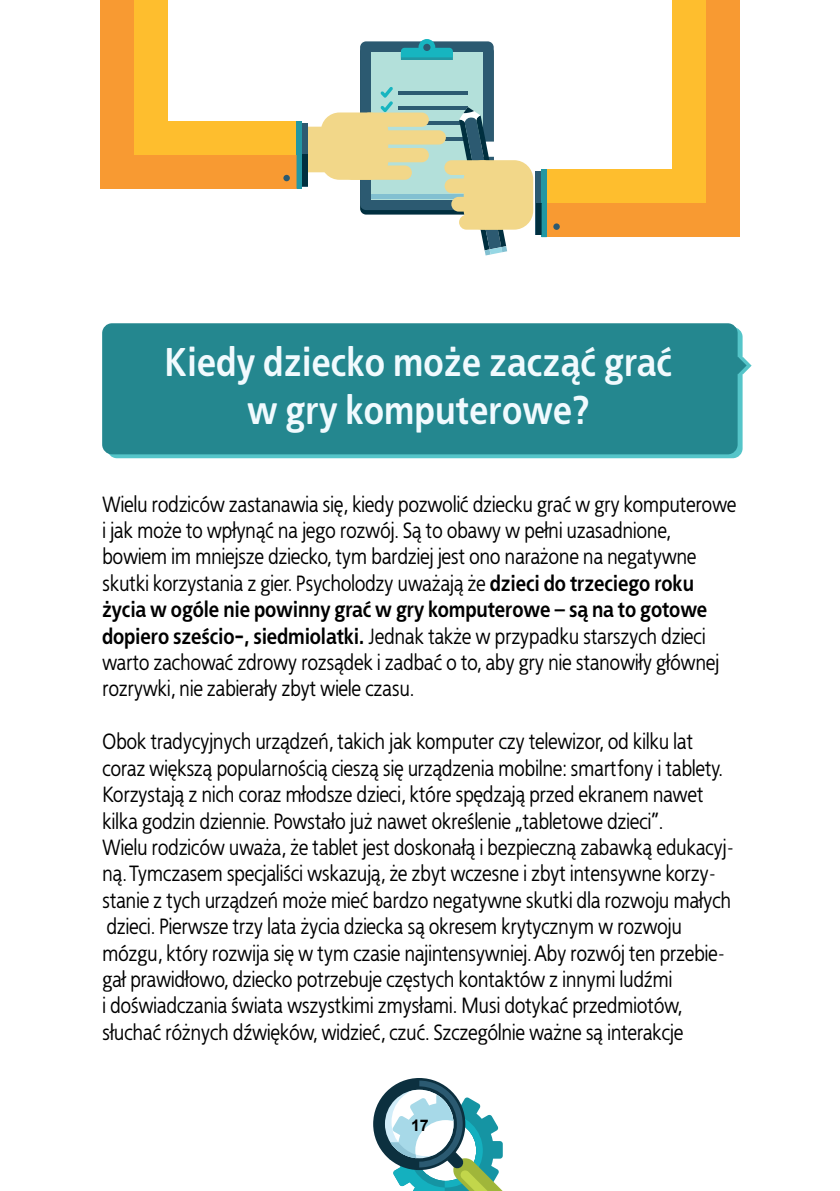
<style>
.page{position:relative;width:840px;height:1191px;background:#fff}
.page>*{position:absolute;margin:0;border:0;box-sizing:border-box;transform-origin:0 0}
.t1{font:700 40px/48px "EFN Bureau OT";color:#f1fafe;text-align:center}
.t2{font:22px/26.4px "EFN Bureau OT";letter-spacing:-.01em;color:#000}
.t3{font:700 16px "Arial";color:#000}
.s1{font-weight:700}
</style>
<div class="page">
<svg style="left:373px;top:1078px;width:130px;height:113px"></svg>
<svg style="left:107px;top:327px;width:635px;height:131px;background:#50bec3"></svg>
<div style="left:102px;top:323px;width:635px;height:131px;background:#24878f;border-radius:10px"></div>
<svg style="left:737px;top:357px;width:14px;height:17px"></svg>
<div style="left:100px;top:0;width:68px;height:188px;background:#febe2e"></div>
<div style="left:360px;top:46px;width:133px;height:169px;background:#002f3f;border-radius:6px"></div>
<div style="left:360px;top:41px;width:133px;height:169px;background:#2c5a71;border-radius:6px"></div>
<div style="left:370px;top:52px;width:112px;height:147px;background:#b3e0da"></div>
<div style="left:370px;top:194px;width:112px;height:5px;background:#82c0d1"></div>
<svg style="left:400px;top:48px;width:52px;height:12px"></svg>
<div style="left:418px;top:39px;width:17px;height:17px;background:#17b5c0;border-radius:50%"></div>
<div style="left:423px;top:44px;width:7px;height:7px;background:#2c5a71;border-radius:50%"></div>
<hr style="left:398px;top:91px;width:69px;height:4px;background:#2c5a71">
<hr style="left:398px;top:107px;width:69px;height:3px;background:#2c5a71">
<hr style="left:398px;top:122px;width:69px;height:3px;background:#2c5a71">
<hr style="left:398px;top:137px;width:69px;height:3px;background:#2c5a71">
<div style="left:345px;top:165px;width:66px;height:15px;background:#f2d789;border-radius:7px"></div>
<div style="left:362px;top:148px;width:66px;height:14px;background:#f2d789;border-radius:7px"></div>
<div style="left:362px;top:113px;width:66px;height:14px;background:#f2d789;border-radius:7px"></div>
<div style="left:379px;top:130px;width:66px;height:15px;background:#f2d789;border-radius:7px"></div>
<div style="left:100px;top:121px;width:201px;height:67px;background:#febe2e"></div>
<div style="left:100px;top:155px;width:196px;height:33px;background:#f89a32"></div>
<svg style="left:284px;top:87px;width:109px;height:101px"></svg>
<div style="left:283px;top:175px;width:7px;height:6px;background:#2c5a71;border-radius:50%"></div>
<div style="left:100px;top:0;width:34px;height:188px;background:#f89a32"></div>
<div style="left:444px;top:178px;width:69px;height:15px;background:#f2d789;border-radius:7px"></div>
<div style="left:451px;top:197px;width:69px;height:15px;background:#f2d789;border-radius:7px"></div>
<div style="left:444px;top:160px;width:46px;height:15px;background:#f2d789;border-radius:7px"></div>
<div style="left:671px;top:0;width:68px;height:237px;background:#febe2e"></div>
<div style="left:541px;top:169px;width:198px;height:68px;background:#febe2e"></div>
<div style="left:546px;top:203px;width:193px;height:34px;background:#f89a32"></div>
<svg style="left:459px;top:107px;width:101px;height:148px"></svg>
<div style="left:553px;top:223px;width:6px;height:7px;background:#2c5a71;border-radius:50%"></div>
<div style="left:705px;top:0;width:34px;height:237px;background:#f89a32"></div>
<h1 class="t1" style="left:165px;top:338px;width:508px">Kiedy dziecko może zacząć grać w gry komputerowe?</h1>
<p class="t2" style="left:102px;top:491px;width:635px">Wielu rodziców zastanawia się, kiedy pozwolić dziecku grać w gry komputerowe i jak może to wpłynąć na jego rozwój. Są to obawy w pełni uzasadnione, bowiem im mniejsze dziecko, tym bardziej jest ono narażone na negatywne skutki korzystania z gier. Psycholodzy uważają że <span class="s1">dzieci do trzeciego roku życia w ogóle nie powinny grać w gry komputerowe – są na to gotowe dopiero sześcio-, siedmiolatki.</span> Jednak także w przypadku starszych dzieci warto zachować zdrowy rozsądek i zadbać o to, aby gry nie stanowiły głównej rozrywki, nie zabierały zbyt wiele czasu.</p>
<p class="t2" style="left:102px;top:729px;width:633px">Obok tradycyjnych urządzeń, takich jak komputer czy telewizor, od kilku lat coraz większą popularnością cieszą się urządzenia mobilne: smartfony i tablety.<br>Korzystają z nich coraz młodsze dzieci, które spędzają przed ekranem nawet kilka godzin dziennie. Powstało już nawet określenie „tabletowe dzieci”.<br>Wielu rodziców uważa, że tablet jest doskonałą i bezpieczną zabawką edukacyj&shy;ną. Tymczasem specjaliści wskazują, że zbyt wczesne i zbyt intensywne korzy&shy;stanie z tych urządzeń może mieć bardzo negatywne skutki dla rozwoju małych dzieci. Pierwsze trzy lata życia dziecka są okresem krytycznym w rozwoju mózgu, który rozwija się w tym czasie najintensywniej. Aby rozwój ten przebie&shy;gał prawidłowo, dziecko potrzebuje częstych kontaktów z innymi ludźmi<br>i doświadczania świata wszystkimi zmysłami. Musi dotykać przedmiotów, słuchać różnych dźwięków, widzieć, czuć. Szczególnie ważne są interakcje</p>
<p class="t3" style="left:411px;top:1113px;width:19px">17</p>
</div>
